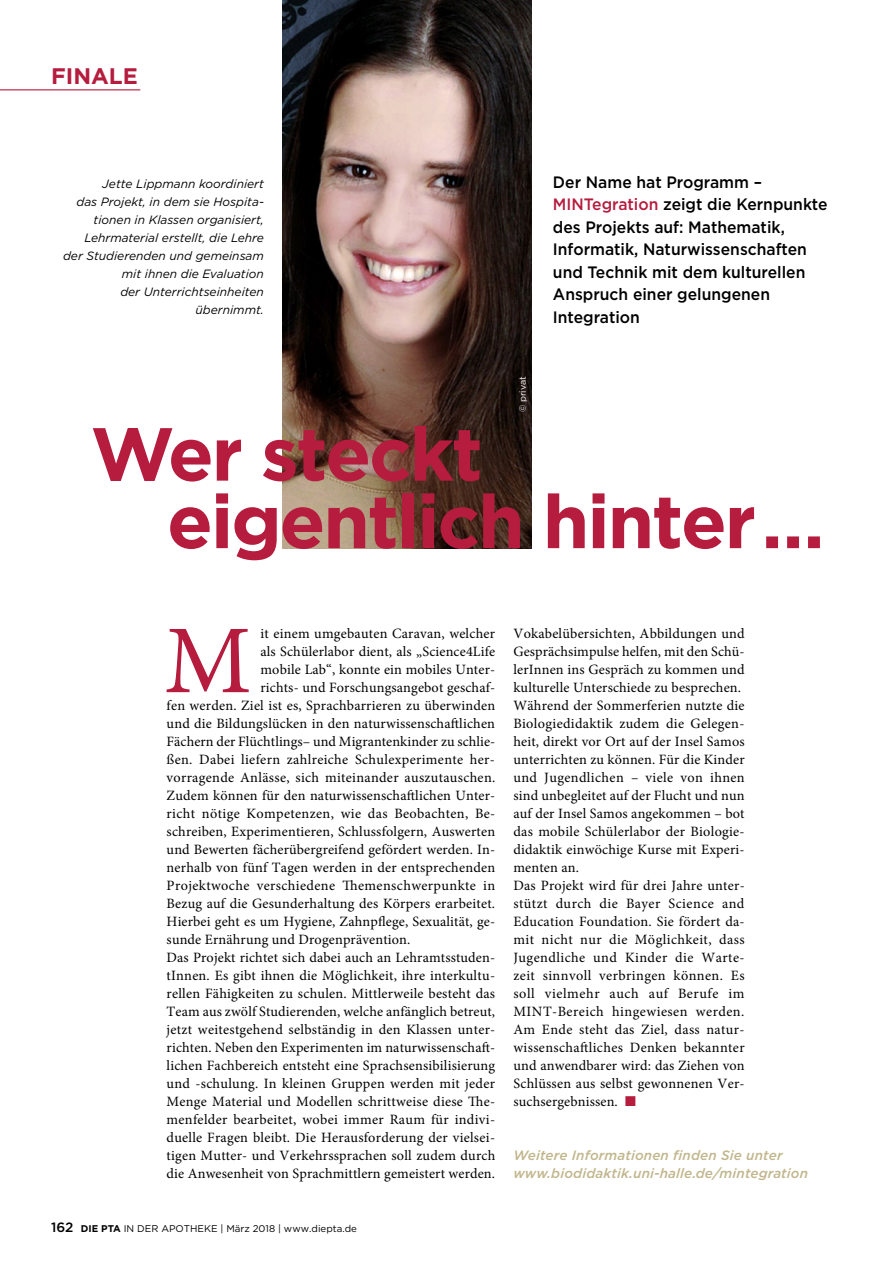
<style>
.page{position:relative;width:893px;height:1263px;background:#fff}
.page>*{position:absolute;margin:0;border:0;box-sizing:border-box;transform-origin:0 0}
.Finale_Grundtext_Ini{font:97.2px "Minion Pro";color:#b61c3e}
.t1{font:700 75px/67.5px "Gotham";letter-spacing:-.03em;color:#b61c3e}
.t2{font:700 22.5px "Gotham";color:#b61c3e}
.Finale_Vorspann{font:500 16.5px/22.5px "Gotham";color:#000;scale:.95 1}
.Finale_Grundtext_Ini-2{font:14.25px/18px "Minion Pro";letter-spacing:.01em;color:#000;text-align:justify}
.Finale_Grundtext_Ini-3{font:14.25px "Minion Pro";letter-spacing:.03em;color:#000}
.Finale_Quelle{font:italic 500 13.5px/18px "Gotham";letter-spacing:.01em;color:#c1b68c}
.Finale_BU{font:italic 12px/18px "Gotham";color:#000;text-align:right}
.t3{font:9.75px "Gotham";color:#000}
.Finale_Bildquelle{font:9px "Gotham";color:#fff}
.s1{color:#b61c3e}
.s2{font-weight:500;font-size:13.5px}
.s3{font-weight:700}
</style>
<div class="page">
<img style="left:282px;top:0;width:249px;height:548px">
<hr style="left:0;top:89px;width:140px;height:1px;background:#b61c3e">
<p class="t2" style="left:51px;top:61px;width:88px">FINALE</p>
<p class="Finale_BU" style="left:63px;top:175px;width:202px">Jette Lippmann koordiniert<br>das Projekt, in dem sie Hospita&shy;tionen in Klassen organisiert,<br>Lehrmaterial erstellt, die Lehre der Studierenden und gemeinsam mit ihnen die Evaluation<br>der Unterrichtseinheiten übernimmt.</p>
<p class="Finale_Vorspann" style="left:553px;top:171px;width:291px">Der Name hat Programm –<br><span class="s1">MINTegration</span> zeigt die Kernpunkte des Projekts auf: Mathematik,<br>Informatik, Naturwissenschaften und Technik mit dem kulturellen<br>Anspruch einer gelungenen<br>Integration</p>
<p class="Finale_Bildquelle" style="left:517px;top:412px;width:38px;rotate:-90deg">© privat</p>
<p class="t1" style="left:167px;top:420px;width:659px;text-indent:-76px">Wer steckt eigentlich hinter …</p>
<p class="Finale_Grundtext_Ini" style="left:164px;top:596px;width:89px">M</p>
<p class="Finale_Grundtext_Ini-2" style="left:260px;top:625px;width:236px">it einem umgebauten Caravan, welcher</p>
<p class="Finale_Grundtext_Ini-2" style="left:260px;top:643px;width:236px">als Schülerlabor dient, als „Science4Life</p>
<p class="Finale_Grundtext_Ini-2" style="left:260px;top:661px;width:236px">mobile Lab“, konnte ein mobiles Unter-</p>
<p class="Finale_Grundtext_Ini-2" style="left:260px;top:679px;width:236px">richts- und Forschungsangebot geschaf-</p>
<p class="Finale_Grundtext_Ini-2" style="left:167px;top:697px;width:330px">fen werden. Ziel ist es, Sprachbarrieren zu überwinden</p>
<p class="Finale_Grundtext_Ini-2" style="left:167px;top:715px;width:330px">und die Bildungslücken in den naturwissenschaftlichen</p>
<p class="Finale_Grundtext_Ini-2" style="left:167px;top:733px;width:330px">Fächern der Flüchtlings– und Migrantenkinder zu schlie-</p>
<p class="Finale_Grundtext_Ini-2" style="left:167px;top:751px;width:328px">ßen. Dabei liefern zahlreiche Schulexperimente her-</p>
<p class="Finale_Grundtext_Ini-2" style="left:167px;top:769px;width:330px">vorragende Anlässe, sich miteinander auszutauschen.</p>
<p class="Finale_Grundtext_Ini-2" style="left:167px;top:787px;width:330px">Zudem können für den naturwissenschaftlichen Unter-</p>
<p class="Finale_Grundtext_Ini-2" style="left:167px;top:805px;width:330px">richt nötige Kompetenzen, wie das Beobachten, Be-</p>
<p class="Finale_Grundtext_Ini-2" style="left:167px;top:823px;width:330px">schreiben, Experimentieren, Schlussfolgern, Auswerten</p>
<p class="Finale_Grundtext_Ini-2" style="left:167px;top:841px;width:330px">und Bewerten fächerübergreifend gefördert werden. In-</p>
<p class="Finale_Grundtext_Ini-2" style="left:167px;top:859px;width:330px">nerhalb von fünf Tagen werden in der entsprechenden</p>
<p class="Finale_Grundtext_Ini-3" style="left:167px;top:876px;width:330px">Projektwoche verschiedene Themenschwerpunkte in</p>
<p class="Finale_Grundtext_Ini-2" style="left:167px;top:895px;width:330px">Bezug auf die Gesunderhaltung des Körpers erarbeitet.</p>
<p class="Finale_Grundtext_Ini-2" style="left:167px;top:913px;width:330px">Hierbei geht es um Hygiene, Zahnpflege, Sexualität, ge-</p>
<p class="Finale_Grundtext_Ini-2" style="left:167px;top:931px;width:245px">sunde Ernährung und Drogenprävention.</p>
<p class="Finale_Grundtext_Ini-2" style="left:167px;top:949px;width:330px">Das Projekt richtet sich dabei auch an Lehramtsstuden&shy;tInnen. Es gibt ihnen die Möglichkeit, ihre interkultu&shy;rellen Fähigkeiten zu schulen. Mittlerweile besteht das Team aus zwölf Studierenden, welche anfänglich betreut, jetzt weitestgehend selbständig in den Klassen unter&shy;richten. Neben den Experimenten im naturwissenschaft&shy;lichen Fachbereich entsteht eine Sprachsensibilisierung und -schulung. In kleinen Gruppen werden mit jeder Menge Material und Modellen schrittweise diese The&shy;menfelder bearbeitet, wobei immer Raum für indivi&shy;duelle Fragen bleibt. Die Herausforderung der vielsei&shy;tigen Mutter- und Verkehrssprachen soll zudem durch die Anwesenheit von Sprachmittlern gemeistert werden.</p>
<p class="t3" style="left:51px;top:1222px;width:307px"><span class="s2">162</span> <span class="s3">DIE PTA</span> IN DER APOTHEKE | März 2018 | www.diepta.de</p>
<p class="Finale_Grundtext_Ini-2" style="left:513px;top:625px;width:233px">Vokabelübersichten, Abbildungen und Gesprächsimpulse helfen, mit den Schü&shy;lerInnen ins Gespräch zu kommen und kulturelle Unterschiede zu besprechen.</p>
<p class="Finale_Grundtext_Ini-2" style="left:513px;top:697px;width:233px">Während der Sommerferien nutzte die Biologiedidaktik zudem die Gelegen&shy;heit, direkt vor Ort auf der Insel Samos unterrichten zu können. Für die Kinder und Jugendlichen – viele von ihnen sind unbegleitet auf der Flucht und nun auf der Insel Samos angekommen – bot das mobile Schülerlabor der Biologie&shy;didaktik einwöchige Kurse mit Experi&shy;menten an.</p>
<p class="Finale_Grundtext_Ini-2" style="left:513px;top:877px;width:233px">Das Projekt wird für drei Jahre unter&shy;stützt durch die Bayer Science and Education Foundation. Sie fördert da&shy;mit nicht nur die Möglichkeit, dass Jugendliche und Kinder die Warte&shy;zeit sinnvoll verbringen können. Es soll vielmehr auch auf Berufe im MINT-Bereich hingewiesen werden.<br>Am Ende steht das Ziel, dass natur&shy;wissenschaftliches Denken bekannter und anwendbarer wird: das Ziehen von Schlüssen aus selbst gewonnenen Ver&shy;suchsergebnissen. <span class="s1">■</span></p>
<p class="Finale_Quelle" style="left:513px;top:1146px;width:296px">Weitere Informationen finden Sie unter www.biodidaktik.uni-halle.de/mintegration</p>
</div>
